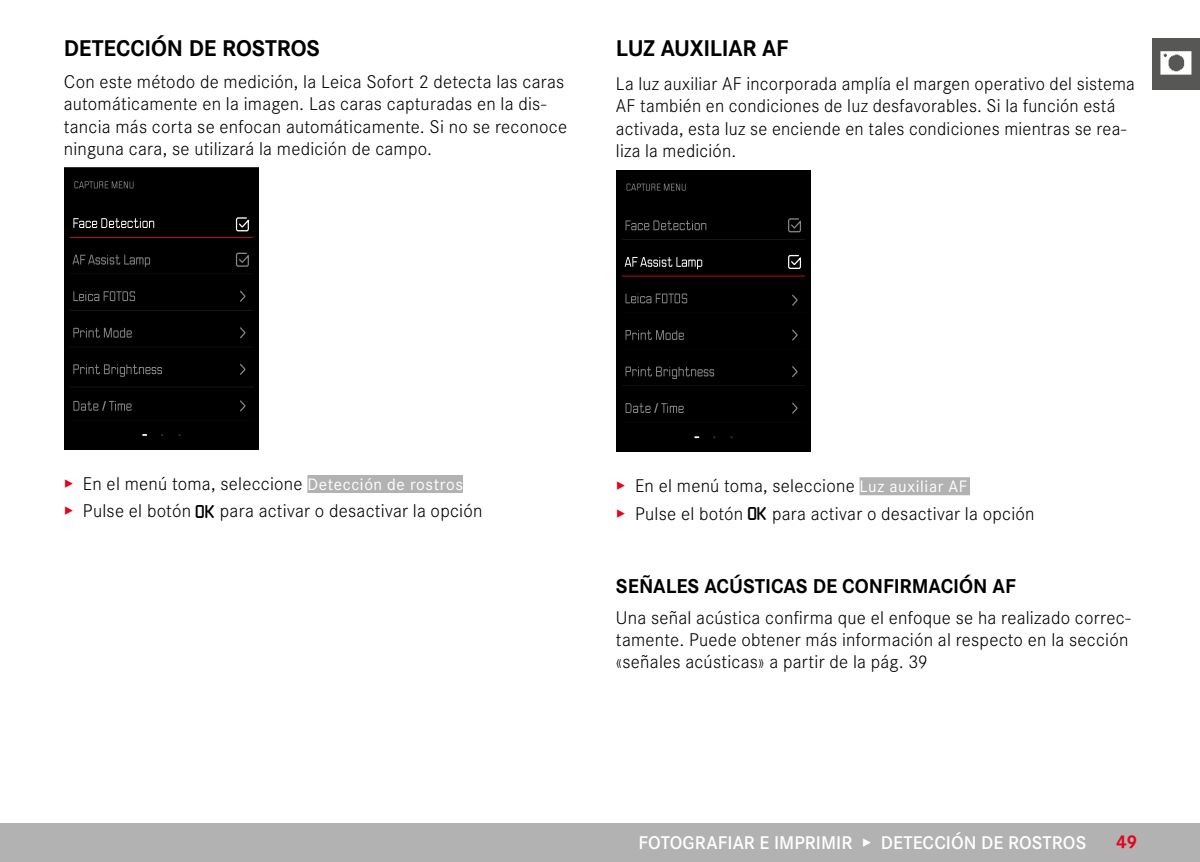
<style>
.page{position:relative;width:1200px;height:862px;background:#fff}
.page>*{position:absolute;margin:0;border:0;box-sizing:border-box;transform-origin:0 0}
.Heading____Heading_01{font:700 23.62px "Corporate S";letter-spacing:-.01em;color:#000}
.Heading____Heading_02{font:700 20.7px "Corporate S";letter-spacing:-.005em;color:#000}
.Text____Body_Text{font:300 19.12px/22.3px "Corporate S";letter-spacing:.01em;color:#000}
.t1{font:600 19.12px "Corporate S";letter-spacing:.005em;color:#fff}
.t2{font:700 19.12px "Corporate S";color:#e3051b}
.s1{color:#e3051b}
.s2{font-weight:400;font-size:17.32px;color:#fff}
.s3{font-family:"LG1054";font-weight:400;font-size:16.2px}
</style>
<div class="page">
<div style="left:1151px;top:38px;width:48px;height:51px;background:#575756"></div>
<img style="left:1160px;top:51px;width:32px;height:24px">
<div style="left:0;top:823px;width:1199px;height:38px;background:#b3b2b2"></div>
<div style="left:307px;top:474px;width:156px;height:18px;background:#b3b2b2"></div>
<div style="left:64px;top:201px;width:194px;height:36px;background:#000"></div>
<svg style="left:73px;top:218px;width:81px;height:10px"></svg>
<div style="left:64px;top:237px;width:194px;height:37px;background:#000"></div>
<svg style="left:73px;top:254px;width:77px;height:13px"></svg>
<svg style="left:236px;top:252px;width:13px;height:14px"></svg>
<svg style="left:236px;top:217px;width:13px;height:14px"></svg>
<div style="left:64px;top:274px;width:194px;height:36px;background:#000"></div>
<svg style="left:73px;top:291px;width:62px;height:10px"></svg>
<svg style="left:240px;top:290px;width:5px;height:11px"></svg>
<div style="left:64px;top:310px;width:194px;height:37px;background:#000"></div>
<svg style="left:73px;top:327px;width:59px;height:10px"></svg>
<svg style="left:240px;top:327px;width:5px;height:11px"></svg>
<div style="left:64px;top:347px;width:194px;height:36px;background:#000"></div>
<svg style="left:73px;top:364px;width:89px;height:12px"></svg>
<svg style="left:240px;top:364px;width:5px;height:11px"></svg>
<div style="left:64px;top:383px;width:194px;height:37px;background:#000"></div>
<svg style="left:73px;top:400px;width:58px;height:10px"></svg>
<svg style="left:240px;top:400px;width:5px;height:11px"></svg>
<div style="left:64px;top:168px;width:194px;height:33px;background:#000"></div>
<svg style="left:74px;top:181px;width:59px;height:7px"></svg>
<div style="left:64px;top:420px;width:194px;height:29px;background:#000"></div>
<svg style="left:70px;top:237px;width:183px;height:1px"></svg>
<svg style="left:71px;top:386px;width:182px;height:1px"></svg>
<div style="left:859px;top:477px;width:110px;height:18px;background:#b3b2b2"></div>
<div style="left:616px;top:203px;width:194px;height:37px;background:#000"></div>
<svg style="left:625px;top:220px;width:81px;height:10px"></svg>
<svg style="left:622px;top:239px;width:182px;height:1px"></svg>
<div style="left:616px;top:240px;width:194px;height:36px;background:#000"></div>
<svg style="left:624px;top:257px;width:78px;height:12px"></svg>
<svg style="left:788px;top:255px;width:12px;height:14px"></svg>
<div style="left:616px;top:276px;width:194px;height:37px;background:#000"></div>
<svg style="left:625px;top:293px;width:62px;height:10px"></svg>
<svg style="left:621px;top:275px;width:183px;height:2px"></svg>
<div style="left:616px;top:313px;width:194px;height:36px;background:#000"></div>
<svg style="left:625px;top:330px;width:58px;height:10px"></svg>
<svg style="left:792px;top:329px;width:5px;height:11px"></svg>
<svg style="left:792px;top:294px;width:5px;height:11px"></svg>
<div style="left:616px;top:349px;width:194px;height:37px;background:#000"></div>
<svg style="left:625px;top:366px;width:89px;height:13px"></svg>
<svg style="left:622px;top:385px;width:182px;height:1px"></svg>
<svg style="left:792px;top:366px;width:5px;height:11px"></svg>
<div style="left:616px;top:386px;width:194px;height:36px;background:#000"></div>
<svg style="left:625px;top:403px;width:58px;height:10px"></svg>
<svg style="left:792px;top:402px;width:5px;height:11px"></svg>
<div style="left:616px;top:170px;width:194px;height:33px;background:#000"></div>
<svg style="left:626px;top:183px;width:59px;height:7px"></svg>
<div style="left:616px;top:422px;width:194px;height:29px;background:#000"></div>
<svg style="left:788px;top:218px;width:12px;height:14px"></svg>
<p class="Heading____Heading_01" style="left:64px;top:29px;width:257px">DETECCIÓN DE ROSTROS</p>
<p class="Text____Body_Text" style="left:64px;top:69px;width:504px">Con este método de medición, la Leica Sofort 2 detecta las caras automáticamente en la imagen. Las caras capturadas en la dis&shy;tancia más corta se enfocan automáticamente. Si no se reconoce ninguna cara, se utilizará la medición de campo.</p>
<p class="Heading____Heading_01" style="left:615px;top:29px;width:174px">LUZ AUXILIAR AF</p>
<p class="Text____Body_Text" style="left:615px;top:71px;width:520px">La luz auxiliar AF incorporada amplía el margen operativo del sistema AF también en condiciones de luz desfavorables. Si la función está activada, esta luz se enciende en tales condiciones mientras se rea&shy;liza la medición.</p>
<p class="Text____Body_Text" style="left:64px;top:471px;width:400px"><span class="s1">▸</span> En el menú toma, seleccione <span class="s2">Detección de rostros</span></p>
<p class="Text____Body_Text" style="left:64px;top:498px;width:420px"><span class="s1">▸</span> Pulse el botón <span class="s3">OK</span> para activar o desactivar la opción</p>
<p class="Text____Body_Text" style="left:615px;top:473px;width:352px"><span class="s1">▸</span> En el menú toma, seleccione <span class="s2">Luz auxiliar AF</span></p>
<p class="Text____Body_Text" style="left:615px;top:500px;width:420px"><span class="s1">▸</span> Pulse el botón <span class="s3">OK</span> para activar o desactivar la opción</p>
<p class="Heading____Heading_02" style="left:615px;top:569px;width:401px">SEÑALES ACÚSTICAS DE CONFIRMACIÓN AF</p>
<p class="Text____Body_Text" style="left:615px;top:604px;width:516px">Una señal acústica confirma que el enfoque se ha realizado correc&shy;tamente. Puede obtener más información al respecto en la sección «señales acústicas» a partir de la pág. 39</p>
<p class="t1" style="left:638px;top:827px;width:449px">FOTOGRAFIAR E IMPRIMIR ▸ DETECCIÓN DE ROSTROS</p>
<p class="t2" style="left:1115px;top:826px;width:23px">49</p>
</div>
